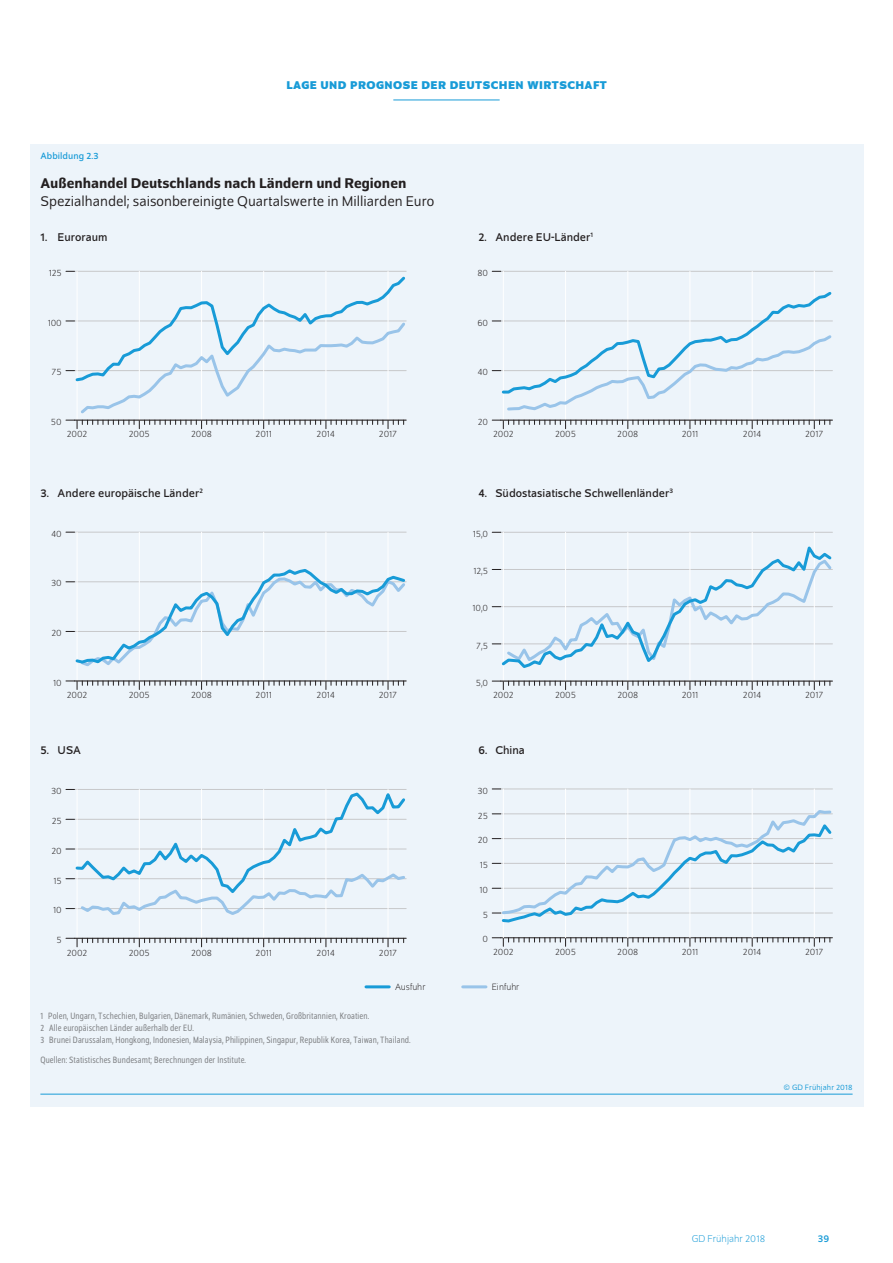
<style>
.page{position:relative;width:893px;height:1263px;background:#fff}
.page>*{position:absolute;margin:0;border:0;box-sizing:border-box;transform-origin:0 0}
.t1{font:15px "Schumpeter Blond";color:#231f20}
.t2{font:500 15px "Schumpeter";color:#231f20}
.t3{font:12px "Schumpeter";color:#231f20}
.t4{font:700 12px "Schumpeter";letter-spacing:.04em;color:#189bd7}
.t5{font:300 10.5px "Schumpeter";color:#189bd7}
.t6{font:10.5px "Schumpeter";color:#189bd7}
.t7{font:semi-condensed 9.75px/12px "Schumpeter Blond";letter-spacing:.01em;color:#808285}
.t8{font:300 9.75px "Schumpeter";color:#231f20}
.t9{font:9.75px "Schumpeter";letter-spacing:.01em;color:#189bd7}
.t10{font:8.25px "Schumpeter Blond";letter-spacing:.01em;color:#189bd7}
</style>
<div class="page">
<hr style="left:393px;top:100px;width:107px;height:1px;background:#189bd7">
<div style="left:30px;top:144px;width:833px;height:962px;background:#edf4fa"></div>
<svg style="left:66px;top:271px;width:341px;height:158px"></svg>
<hr style="left:366px;top:985px;width:23px;height:3px;background:#189bd7">
<hr style="left:463px;top:985px;width:23px;height:3px;background:#99c4e9">
<hr style="left:501px;top:271px;width:331px;height:1px;background:#c7c8ca">
<hr style="left:503px;top:271px;width:1px;height:149px;background:#fff">
<hr style="left:565px;top:271px;width:1px;height:149px;background:#fff">
<hr style="left:628px;top:271px;width:1px;height:149px;background:#fff">
<hr style="left:690px;top:271px;width:1px;height:149px;background:#fff">
<hr style="left:752px;top:271px;width:1px;height:149px;background:#fff">
<svg style="left:492px;top:420px;width:339px;height:9px"></svg>
<hr style="left:814px;top:271px;width:1px;height:149px;background:#fff">
<hr style="left:501px;top:420px;width:331px;height:1px;background:#231f20">
<svg style="left:492px;top:289px;width:341px;height:123px"></svg>
<hr style="left:75px;top:532px;width:331px;height:1px;background:#c7c8ca">
<hr style="left:77px;top:532px;width:1px;height:149px;background:#fff">
<hr style="left:139px;top:532px;width:1px;height:149px;background:#fff">
<hr style="left:201px;top:532px;width:1px;height:149px;background:#fff">
<hr style="left:263px;top:532px;width:1px;height:149px;background:#fff">
<hr style="left:326px;top:532px;width:1px;height:149px;background:#fff">
<svg style="left:66px;top:681px;width:338px;height:8px"></svg>
<hr style="left:388px;top:532px;width:1px;height:149px;background:#fff">
<hr style="left:75px;top:681px;width:331px;height:1px;background:#231f20">
<svg style="left:66px;top:567px;width:341px;height:101px"></svg>
<hr style="left:501px;top:532px;width:331px;height:1px;background:#c7c8ca">
<hr style="left:503px;top:532px;width:1px;height:149px;background:#fff">
<hr style="left:565px;top:532px;width:1px;height:149px;background:#fff">
<hr style="left:628px;top:532px;width:1px;height:149px;background:#fff">
<hr style="left:690px;top:532px;width:1px;height:149px;background:#fff">
<hr style="left:752px;top:532px;width:1px;height:149px;background:#fff">
<svg style="left:492px;top:681px;width:339px;height:9px"></svg>
<hr style="left:814px;top:532px;width:1px;height:149px;background:#fff">
<hr style="left:501px;top:681px;width:331px;height:1px;background:#231f20">
<svg style="left:492px;top:540px;width:341px;height:130px"></svg>
<hr style="left:77px;top:789px;width:1px;height:149px;background:#fff">
<hr style="left:139px;top:789px;width:1px;height:149px;background:#fff">
<hr style="left:201px;top:789px;width:1px;height:149px;background:#fff">
<hr style="left:263px;top:789px;width:1px;height:149px;background:#fff">
<hr style="left:326px;top:789px;width:1px;height:149px;background:#fff">
<svg style="left:66px;top:938px;width:338px;height:9px"></svg>
<hr style="left:388px;top:789px;width:1px;height:149px;background:#fff">
<hr style="left:75px;top:938px;width:331px;height:1px;background:#231f20">
<svg style="left:66px;top:789px;width:341px;height:128px"></svg>
<hr style="left:501px;top:937px;width:331px;height:1px;background:#231f20">
<hr style="left:501px;top:789px;width:331px;height:1px;background:#c7c8ca">
<hr style="left:503px;top:789px;width:1px;height:149px;background:#fff">
<hr style="left:565px;top:789px;width:1px;height:149px;background:#fff">
<hr style="left:628px;top:789px;width:1px;height:149px;background:#fff">
<hr style="left:690px;top:789px;width:1px;height:149px;background:#fff">
<hr style="left:752px;top:789px;width:1px;height:149px;background:#fff">
<svg style="left:492px;top:937px;width:339px;height:9px"></svg>
<hr style="left:814px;top:789px;width:1px;height:149px;background:#fff">
<svg style="left:492px;top:808px;width:341px;height:116px"></svg>
<hr style="left:40px;top:1094px;width:813px;height:1px;background:#189bd7">
<p class="t4" style="left:286px;top:79px;width:16px">LAGE</p>
<p class="t4" style="left:320px;top:79px;width:10px">UND</p>
<p class="t4" style="left:350px;top:79px;width:18px">PROGNOSE</p>
<p class="t4" style="left:421px;top:79px;width:9px">DER</p>
<p class="t4" style="left:450px;top:79px;width:19px">DEUTSCHEN</p>
<p class="t4" style="left:527px;top:79px;width:21px">WIRTSCHAFT</p>
<p class="t9" style="left:40px;top:151px;width:60px">Abbildung 2.3</p>
<h1 class="t2" style="left:40px;top:175px;width:368px">Außenhandel Deutschlands nach Ländern und Regionen</h1>
<h1 class="t1" style="left:40px;top:194px;width:395px">Spezialhandel; saisonbereinigte Quartalswerte in Milliarden Euro</h1>
<p class="t3" style="left:41px;top:231px;width:68px">1. Euroraum</p>
<p class="t3" style="left:478px;top:231px;width:116px">2. Andere EU-Länder<sup>1</sup></p>
<p class="t8" style="left:49px;top:268px;width:15px">125</p>
<p class="t8" style="left:477px;top:268px;width:12px">80</p>
<p class="t8" style="left:48px;top:318px;width:15px">100</p>
<p class="t8" style="left:477px;top:318px;width:12px">60</p>
<p class="t8" style="left:52px;top:367px;width:12px">75</p>
<p class="t8" style="left:477px;top:367px;width:12px">40</p>
<p class="t8" style="left:51px;top:417px;width:12px">50</p>
<p class="t8" style="left:478px;top:417px;width:12px">20</p>
<p class="t8" style="left:67px;top:430px;width:22px">2002</p>
<p class="t8" style="left:129px;top:430px;width:23px">2005</p>
<p class="t8" style="left:191px;top:430px;width:22px">2008</p>
<p class="t8" style="left:256px;top:430px;width:18px">2011</p>
<p class="t8" style="left:317px;top:430px;width:20px">2014</p>
<p class="t8" style="left:379px;top:430px;width:20px">2017</p>
<p class="t8" style="left:493px;top:430px;width:22px">2002</p>
<p class="t8" style="left:555px;top:430px;width:23px">2005</p>
<p class="t8" style="left:617px;top:430px;width:22px">2008</p>
<p class="t8" style="left:682px;top:430px;width:18px">2011</p>
<p class="t8" style="left:743px;top:430px;width:20px">2014</p>
<p class="t8" style="left:805px;top:430px;width:20px">2017</p>
<p class="t3" style="left:41px;top:487px;width:164px">3. Andere europäische Länder<sup>2</sup></p>
<p class="t3" style="left:478px;top:487px;width:196px">4. Südostasiatische Schwellenländer<sup>3</sup></p>
<p class="t8" style="left:51px;top:529px;width:12px">40</p>
<p class="t8" style="left:51px;top:579px;width:12px">30</p>
<p class="t8" style="left:52px;top:628px;width:12px">20</p>
<p class="t8" style="left:53px;top:678px;width:10px">10</p>
<p class="t8" style="left:67px;top:690px;width:22px">2002</p>
<p class="t8" style="left:129px;top:690px;width:23px">2005</p>
<p class="t8" style="left:191px;top:690px;width:22px">2008</p>
<p class="t8" style="left:256px;top:690px;width:18px">2011</p>
<p class="t8" style="left:317px;top:690px;width:20px">2014</p>
<p class="t8" style="left:379px;top:690px;width:20px">2017</p>
<p class="t8" style="left:473px;top:529px;width:17px">15,0</p>
<p class="t8" style="left:473px;top:566px;width:16px">12,5</p>
<p class="t8" style="left:473px;top:603px;width:17px">10,0</p>
<p class="t8" style="left:476px;top:641px;width:13px">7,5</p>
<p class="t8" style="left:476px;top:678px;width:14px">5,0</p>
<p class="t8" style="left:493px;top:690px;width:22px">2002</p>
<p class="t8" style="left:555px;top:690px;width:23px">2005</p>
<p class="t8" style="left:617px;top:690px;width:22px">2008</p>
<p class="t8" style="left:682px;top:690px;width:18px">2011</p>
<p class="t8" style="left:743px;top:690px;width:20px">2014</p>
<p class="t8" style="left:805px;top:690px;width:20px">2017</p>
<p class="t3" style="left:41px;top:744px;width:42px">5. USA</p>
<p class="t3" style="left:478px;top:744px;width:48px">6. China</p>
<p class="t8" style="left:51px;top:786px;width:12px">30</p>
<p class="t8" style="left:477px;top:786px;width:12px">30</p>
<p class="t8" style="left:52px;top:816px;width:12px">25</p>
<p class="t8" style="left:478px;top:811px;width:12px">25</p>
<p class="t8" style="left:478px;top:835px;width:12px">20</p>
<p class="t8" style="left:52px;top:846px;width:12px">20</p>
<p class="t8" style="left:480px;top:860px;width:10px">15</p>
<p class="t8" style="left:54px;top:876px;width:10px">15</p>
<p class="t8" style="left:479px;top:885px;width:10px">10</p>
<p class="t8" style="left:53px;top:905px;width:10px">10</p>
<p class="t8" style="left:483px;top:910px;width:7px">5</p>
<p class="t8" style="left:57px;top:935px;width:7px">5</p>
<p class="t8" style="left:482px;top:935px;width:7px">0</p>
<p class="t8" style="left:67px;top:948px;width:22px">2002</p>
<p class="t8" style="left:129px;top:948px;width:23px">2005</p>
<p class="t8" style="left:191px;top:948px;width:22px">2008</p>
<p class="t8" style="left:256px;top:948px;width:18px">2011</p>
<p class="t8" style="left:317px;top:948px;width:20px">2014</p>
<p class="t8" style="left:379px;top:948px;width:20px">2017</p>
<p class="t8" style="left:493px;top:947px;width:22px">2002</p>
<p class="t8" style="left:555px;top:947px;width:23px">2005</p>
<p class="t8" style="left:617px;top:947px;width:22px">2008</p>
<p class="t8" style="left:682px;top:947px;width:18px">2011</p>
<p class="t8" style="left:743px;top:947px;width:20px">2014</p>
<p class="t8" style="left:805px;top:947px;width:20px">2017</p>
<p class="t8" style="left:395px;top:982px;width:32px">Ausfuhr</p>
<p class="t8" style="left:492px;top:982px;width:29px">Einfuhr</p>
<p class="t7" style="left:40px;top:1010px;width:372px">1 Polen, Ungarn, Tschechien, Bulgarien, Dänemark, Rumänien, Schweden, Großbritannien, Kroatien.<br>2 Alle europäischen Länder außerhalb der EU.<br>3 Brunei Darussalam, Hongkong, Indonesien, Malaysia, Philippinen, Singapur, Republik Korea, Taiwan, Thailand.</p>
<p class="t7" style="left:40px;top:1054px;width:207px">Quellen: Statistisches Bundesamt; Berechnungen der Institute.</p>
<p class="t10" style="left:784px;top:1083px;width:70px">© GD Frühjahr 2018</p>
<p class="t5" style="left:692px;top:1234px;width:75px">GD Frühjahr 2018</p>
<p class="t6" style="left:818px;top:1233px;width:13px">39</p>
</div>
